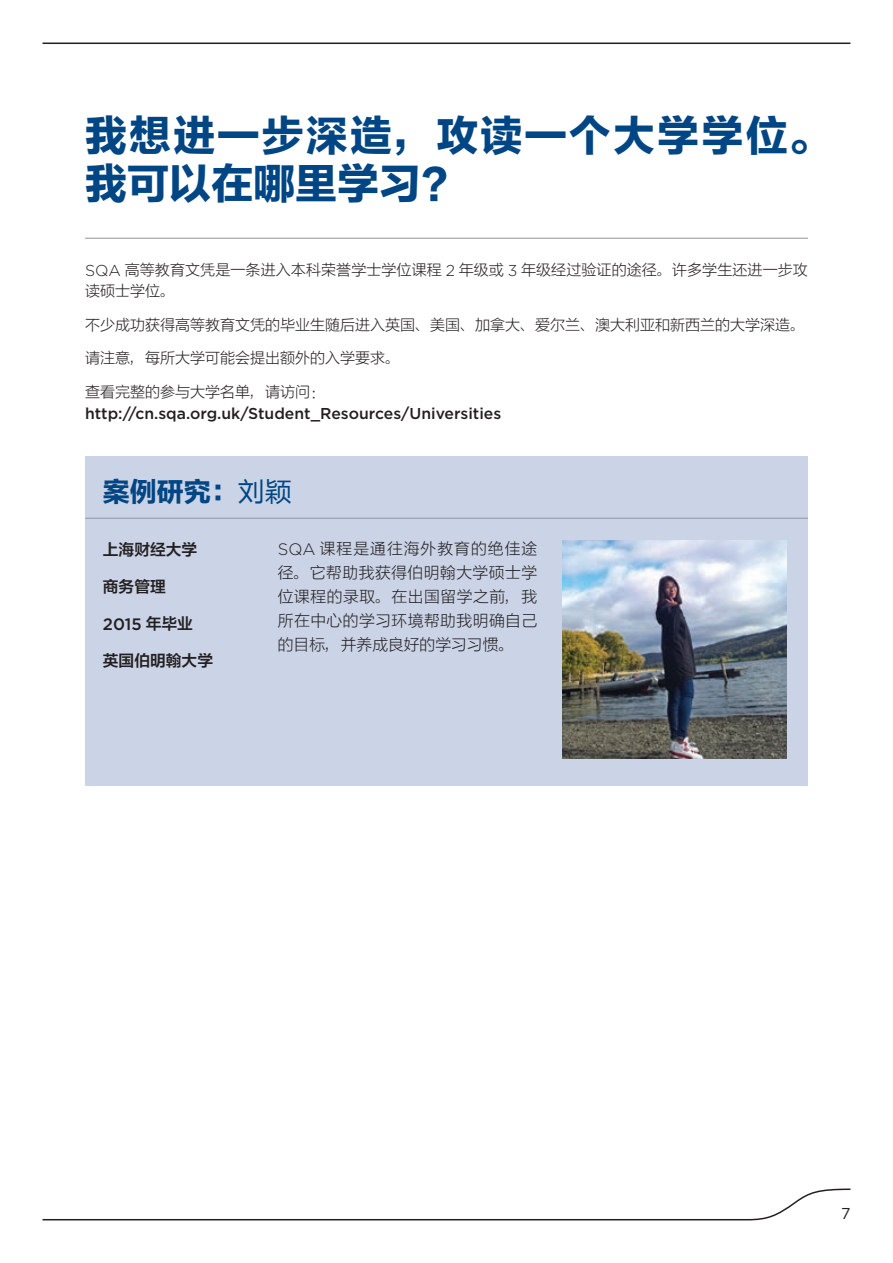
<style>
.page{position:relative;width:893px;height:1263px;background:#fff}
.page>*{position:absolute;margin:0;border:0;box-sizing:border-box;transform-origin:0 0}
.t1{font:42px/48px "WA Lan Ting Hei EB GBK";letter-spacing:.05em;color:#004684}
.t2{font:27px "WA Lan Ting Hei EB GBK";color:#004684}
.t3{font:500 16.5px "Gotham";color:#231f20}
.t4{font:15.75px/24px "WA Lan Ting Hei EL GBK";letter-spacing:.03em;color:#231f20;text-align:justify}
.t5{font:500 15.75px "Gotham";color:#231f20}
.t6{font:15.75px "WA Lan Ting Hei DB1 GBK";color:#231f20}
.t7{font:15.75px "Gotham";color:#231f20}
.t8{font:15px/21px "WA Lan Ting Hei EL GBK";color:#231f20}
.s1{font-family:"Gotham";font-weight:300;font-size:15.75px}
.s2{font-family:"WA Lan Ting Hei"}
.s3{font-family:"Gotham";font-weight:300;font-size:16.5px}
.s4{font-family:"WA Lan Ting Hei DB1 GBK";font-weight:400;font-size:15.75px}
</style>
<div class="page">
<svg style="left:42px;top:1188px;width:809px;height:33px"></svg>
<hr style="left:43px;top:43px;width:807px;height:1px;background:#231f20">
<hr style="left:85px;top:238px;width:723px;height:1px;background:#939598">
<div style="left:85px;top:456px;width:723px;height:330px;background:#cbd3e6"></div>
<hr style="left:85px;top:518px;width:723px;height:1px;background:#939598">
<img style="left:563px;top:540px;width:224px;height:218px">
<h1 class="t1" style="left:85px;top:114px;width:746px">我想进一步深造，攻读一个大学学位。我可以在哪里学习？</h1>
<p class="t8" style="left:85px;top:260px;width:724px"><span class="s1">SQA</span> 高等教育文凭是一条进入本科荣誉学士学位课程 <span class="s1">2</span> 年级或 <span class="s1">3</span> 年级经过验证的途径。许多学生还进一步攻读硕士学位。</p>
<p class="t8" style="left:85px;top:314px;width:722px">不少成功获得高等教育文凭的毕业生随后进入英国、美国、加拿大、爱尔兰、澳大利亚和新西兰的大学深造。</p>
<p class="t8" style="left:85px;top:348px;width:316px">请注意，每所大学可能会提出额外的入学要求。</p>
<p class="t8" style="left:85px;top:382px;width:241px">查看完整的参与大学名单，请访问：</p>
<p class="t5" style="left:85px;top:404px;width:418px">http://cn.sqa.org.uk/Student_Resources/Universities</p>
<h2 class="t2" style="left:103px;top:477px;width:191px">案例研究：<span class="s2">刘颖</span></h2>
<p class="t4" style="left:278px;top:537px;width:261px"><span class="s3">SQA</span> 课程是通往海外教育的绝佳途径。它帮助我获得伯明翰大学硕士学位课程的录取。在出国留学之前，我所在中心的学习环境帮助我明确自己的目标，并养成良好的学习习惯。</p>
<p class="t6" style="left:103px;top:541px;width:96px">上海财经大学</p>
<p class="t6" style="left:103px;top:578px;width:64px">商务管理</p>
<p class="t3" style="left:103px;top:614px;width:92px">2015 <span class="s4">年毕业</span></p>
<p class="t6" style="left:103px;top:652px;width:112px">英国伯明翰大学</p>
<p class="t7" style="left:841px;top:1205px;width:11px">7</p>
</div>
